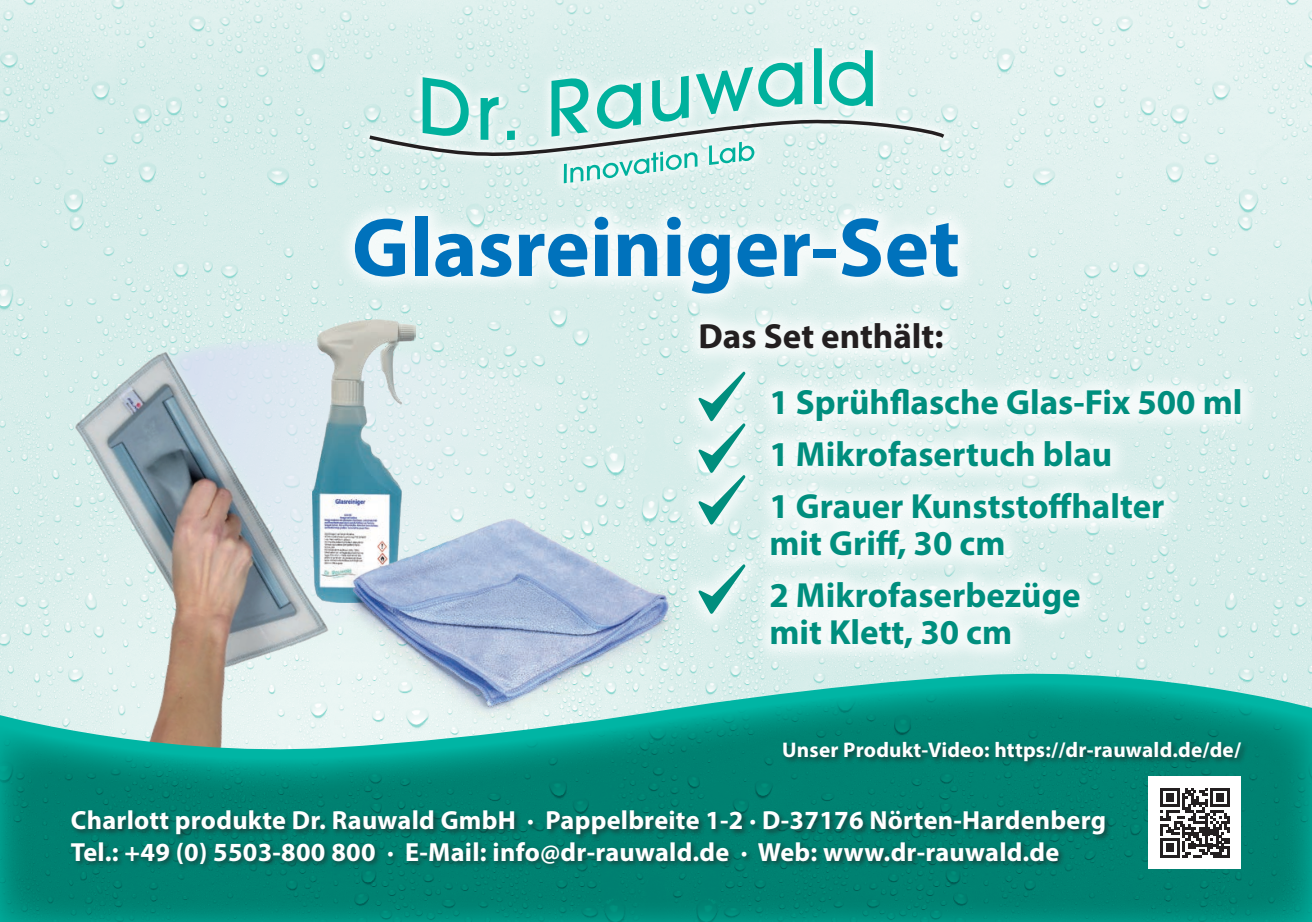
<style>
.page{position:relative;width:1312px;height:922px;background:#fff}
.page>*{position:absolute;margin:0;border:0;box-sizing:border-box;transform-origin:0 0}
.t1{font:700 84.25px "Myriad Pro";color:#0072bc}
.t2{font:700 35px/51.8px "Myriad Pro";color:#008e7e}
.t3{font:700 35px "Myriad Pro";color:#231f20}
.t4{font:700 26.25px/31.5px "Myriad Pro";letter-spacing:.01em;color:#fff}
.t5{font:700 21.25px "Myriad Pro";letter-spacing:.01em;color:#fff}
</style>
<div class="page">
<img style="left:0;top:0;width:1311px;height:664px">
<div style="left:358px;top:36px;width:597px;height:159px;background:#fff;opacity:.75"></div>
<div style="left:813px;top:48px;width:8px;height:56px;background:#00b19d"></div>
<hr style="left:563px;top:164px;width:3px;height:19px;background:#00b19d">
<svg style="left:366px;top:50px;width:582px;height:132px;background:#bfe3df"></svg>
<div style="left:335px;top:196px;width:642px;height:117px;background:#fff;opacity:.75"></div>
<div style="left:678px;top:303px;width:581px;height:364px;background:#fff;opacity:.75"></div>
<svg style="left:697px;top:370px;width:48px;height:155px;background:#b5ded9"></svg>
<svg style="left:697px;top:563px;width:48px;height:51px;background:#b2ddd8"></svg>
<svg style="left:415px;top:326px;width:194px;height:171px;background:#dbeeec"></svg>
<img style="left:0;top:322px;width:334px;height:342px">
<img style="left:312px;top:319px;width:103px;height:283px">
<img style="left:334px;top:497px;width:352px;height:167px">
<svg style="left:0;top:664px;width:1311px;height:8px;background:#d2e3e3"></svg>
<img style="left:0;top:674px;width:1311px;height:247px">
<div style="left:69px;top:807px;width:1042px;height:63px;background:#231f20;opacity:.6"></div>
<div style="left:780px;top:739px;width:468px;height:29px;background:#231f20;opacity:.6"></div>
<div style="left:1148px;top:776px;width:92px;height:92px;background:#fff"></div>
<svg style="left:1160px;top:788px;width:69px;height:69px"></svg>
<h1 class="t1" style="left:352px;top:192px;width:609px">Glasreiniger-Set</h1>
<h2 class="t3" style="left:698px;top:313px;width:246px">Das Set enthält:</h2>
<h2 class="t2" style="left:769px;top:375px;width:474px">1 Sprühflasche Glas-Fix 500 ml<br>1 Mikrofasertuch blau<br>1 Grauer Kunststoffhalter</h2>
<h2 class="t2" style="left:769px;top:516px;width:313px">mit Griff, 30 cm<br>2 Mikrofaserbezüge</h2>
<h2 class="t2" style="left:769px;top:605px;width:244px">mit Klett, 30 cm</h2>
<p class="t5" style="left:782px;top:735px;width:460px">Unser Produkt-Video: https://dr-rauwald.de/de/</p>
<p class="t4" style="left:71px;top:803px;width:1036px">Charlott produkte Dr. Rauwald GmbH · Pappelbreite 1-2 · D-37176 Nörten-Hardenberg<br>Tel.: +49 (0) 5503-800 800 · E-Mail: info@dr-rauwald.de · Web: www.dr-rauwald.de</p>
</div>
